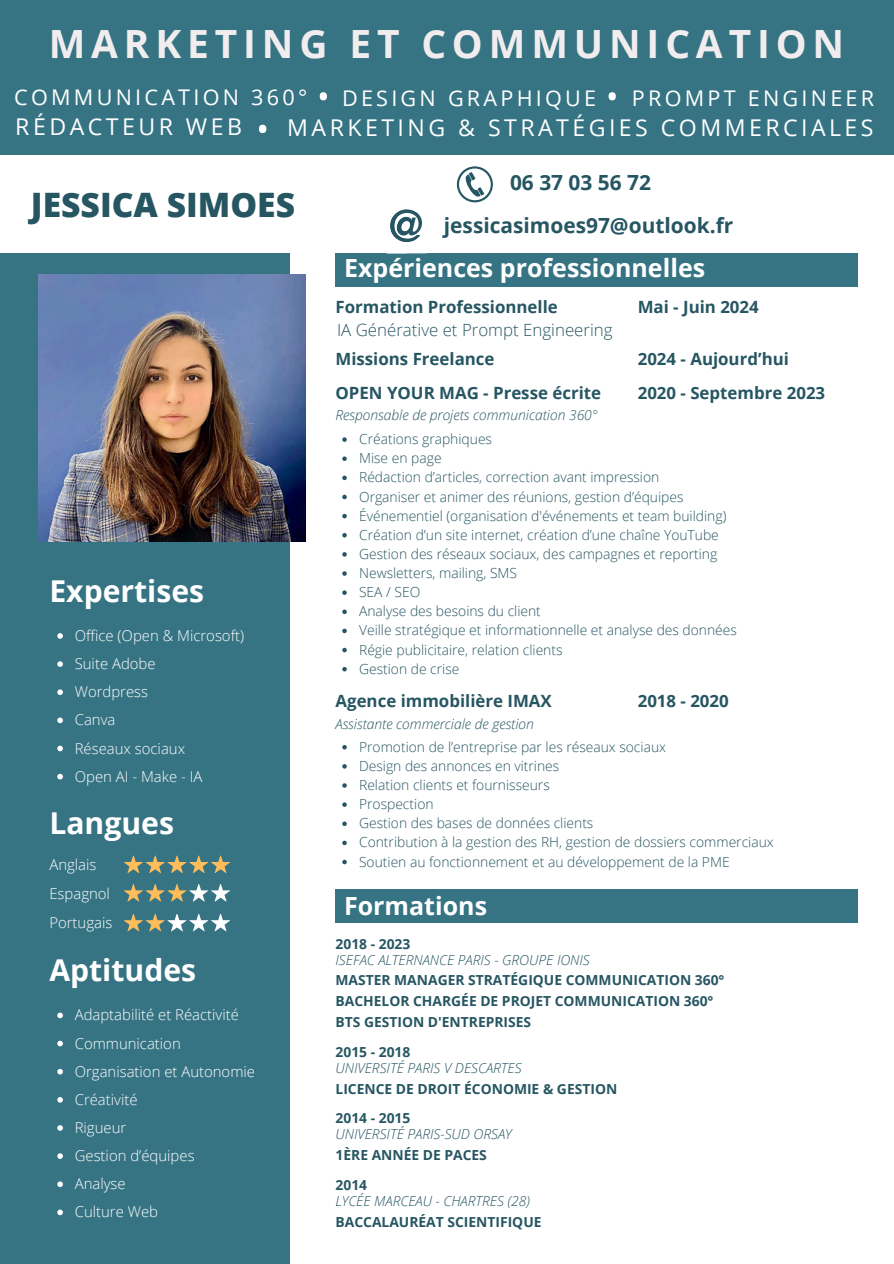
<style>
.page{position:relative;width:894px;height:1264px;background:#fff}
.page>*{position:absolute;margin:0;border:0;box-sizing:border-box;transform-origin:0 0}
.t1{font:63.45px "Open Sans";color:#fff}
.t2{font:61.95px "Open Sans";color:#fff}
.t3{font:700 38.85px "Open Sans";letter-spacing:.15em;color:#f1edee}
.t4{font:800 33.6px "Open Sans";color:#265662}
.t5{font:700 30.15px "Open Sans";color:#fff}
.t6{font:700 25.05px "Open Sans";color:#fff}
.t7{font:23.1px "Open Sans";letter-spacing:.15em;color:#fff}
.t8{font:21.6px "Open Sans";letter-spacing:.15em;color:#fff}
.t9{font:700 20.85px "Open Sans";color:#265662}
.t10{font:700 16.8px "Open Sans";color:#265662}
.t11{font:300 16.8px "Open Sans";color:#265662}
.t12{font:300 14.85px "Open Sans";color:#fff}
.t13{font:300 13.8px "Open Sans";color:#265662}
.t14{font:700 13.8px "Open Sans";color:#265662}
.t15{font:italic 300 13.8px "Open Sans";color:#265662}
</style>
<div class="page">
<div style="left:0;top:253px;width:289px;height:1010px;background:#367484"></div>
<div style="left:335px;top:889px;width:522px;height:33px;background:#367484"></div>
<svg style="left:124px;top:855px;width:106px;height:18px"></svg>
<svg style="left:124px;top:884px;width:106px;height:17px"></svg>
<svg style="left:124px;top:914px;width:106px;height:17px"></svg>
<div style="left:335px;top:253px;width:522px;height:34px;background:#367484"></div>
<div style="left:0;top:0;width:893px;height:154px;background:#367484"></div>
<svg style="left:457px;top:166px;width:35px;height:36px"></svg>
<svg style="left:390px;top:209px;width:32px;height:34px"></svg>
<img style="left:39px;top:275px;width:267px;height:267px">
<svg style="left:57px;top:633px;width:6px;height:5px"></svg>
<svg style="left:57px;top:661px;width:6px;height:6px"></svg>
<svg style="left:57px;top:689px;width:6px;height:6px"></svg>
<svg style="left:57px;top:717px;width:6px;height:6px"></svg>
<svg style="left:57px;top:745px;width:6px;height:6px"></svg>
<svg style="left:57px;top:773px;width:6px;height:6px"></svg>
<svg style="left:57px;top:1012px;width:6px;height:6px"></svg>
<svg style="left:57px;top:1040px;width:6px;height:6px"></svg>
<svg style="left:57px;top:1068px;width:6px;height:6px"></svg>
<svg style="left:57px;top:1097px;width:6px;height:5px"></svg>
<svg style="left:57px;top:1125px;width:6px;height:5px"></svg>
<svg style="left:57px;top:1153px;width:6px;height:5px"></svg>
<svg style="left:57px;top:1181px;width:6px;height:5px"></svg>
<svg style="left:57px;top:1209px;width:6px;height:6px"></svg>
<svg style="left:342px;top:437px;width:5px;height:5px"></svg>
<svg style="left:342px;top:456px;width:5px;height:5px"></svg>
<svg style="left:342px;top:475px;width:5px;height:5px"></svg>
<svg style="left:342px;top:495px;width:5px;height:4px"></svg>
<svg style="left:342px;top:514px;width:5px;height:4px"></svg>
<svg style="left:342px;top:533px;width:5px;height:4px"></svg>
<svg style="left:342px;top:552px;width:5px;height:4px"></svg>
<svg style="left:342px;top:571px;width:5px;height:5px"></svg>
<svg style="left:342px;top:590px;width:5px;height:5px"></svg>
<svg style="left:342px;top:609px;width:5px;height:5px"></svg>
<svg style="left:342px;top:628px;width:5px;height:5px"></svg>
<svg style="left:342px;top:648px;width:5px;height:4px"></svg>
<svg style="left:342px;top:667px;width:5px;height:4px"></svg>
<svg style="left:342px;top:745px;width:5px;height:4px"></svg>
<svg style="left:342px;top:764px;width:5px;height:4px"></svg>
<svg style="left:342px;top:783px;width:5px;height:4px"></svg>
<svg style="left:342px;top:802px;width:5px;height:5px"></svg>
<svg style="left:342px;top:821px;width:5px;height:5px"></svg>
<svg style="left:342px;top:840px;width:5px;height:5px"></svg>
<svg style="left:342px;top:859px;width:5px;height:5px"></svg>
<p class="t3" style="left:49px;top:17px;width:796px">MARKETING ET COMMUNICATION</p>
<p class="t8" style="left:14px;top:81px;width:294px">COMMUNICATION 360°</p>
<p class="t2" style="left:315px;top:33px;width:18px">.</p>
<p class="t1" style="left:254px;top:64px;width:18px">.</p>
<p class="t8" style="left:342px;top:83px;width:256px">DESIGN GRAPHIQUE</p>
<p class="t2" style="left:603px;top:33px;width:18px">.</p>
<p class="t8" style="left:631px;top:83px;width:244px">PROMPT ENGINEER</p>
<h5 class="t7" style="left:15px;top:110px;width:228px">RÉDACTEUR WEB</h5>
<p class="t7" style="left:287px;top:111px;width:587px">MARKETING &amp; STRATÉGIES COMMERCIALES</p>
<p class="t4" style="left:31px;top:181px;width:266px">JESSICA SIMOES</p>
<h6 class="t5" style="left:49px;top:569px;width:156px">Expertises</h6>
<p class="t12" style="left:75px;top:625px;width:171px">Office (Open &amp; Microsoft)</p>
<p class="t12" style="left:75px;top:653px;width:82px">Suite Adobe</p>
<p class="t12" style="left:75px;top:681px;width:75px">Wordpress</p>
<p class="t12" style="left:75px;top:709px;width:42px">Canva</p>
<p class="t12" style="left:75px;top:737px;width:112px">Réseaux sociaux</p>
<p class="t12" style="left:75px;top:765px;width:129px">Open AI - Make - IA</p>
<h6 class="t5" style="left:49px;top:801px;width:126px">Langues</h6>
<h1 class="t12" style="left:49px;top:854px;width:49px">Anglais</h1>
<p class="t12" style="left:49px;top:883px;width:62px">Espagnol</p>
<p class="t12" style="left:49px;top:912px;width:64px">Portugais</p>
<h4 class="t5" style="left:49px;top:948px;width:148px">Aptitudes</h4>
<h3 class="t12" style="left:75px;top:1004px;width:166px">Adaptabilité et Réactivité</h3>
<p class="t12" style="left:75px;top:1032px;width:108px">Communication</p>
<p class="t12" style="left:75px;top:1060px;width:182px">Organisation et Autonomie</p>
<p class="t12" style="left:75px;top:1089px;width:64px">Créativité</p>
<h3 class="t12" style="left:75px;top:1117px;width:53px">Rigueur</h3>
<p class="t12" style="left:75px;top:1145px;width:121px">Gestion d’équipes</p>
<p class="t12" style="left:75px;top:1173px;width:52px">Analyse</p>
<p class="t12" style="left:75px;top:1201px;width:85px">Culture Web</p>
<p class="t9" style="left:510px;top:167px;width:142px">06 37 03 56 72</p>
<p class="t9" style="left:444px;top:210px;width:291px">jessicasimoes97@outlook.fr</p>
<p class="t6" style="left:344px;top:251px;width:362px">Expériences professionnelles</p>
<p class="t10" style="left:335px;top:295px;width:224px">Formation Professionnelle</p>
<p class="t10" style="left:637px;top:295px;width:123px">Mai - Juin 2024</p>
<p class="t11" style="left:337px;top:318px;width:277px">IA Générative et Prompt Engineering</p>
<p class="t10" style="left:335px;top:347px;width:160px">Missions Freelance</p>
<p class="t10" style="left:335px;top:381px;width:267px">OPEN YOUR MAG - Presse écrite</p>
<p class="t15" style="left:335px;top:406px;width:264px">Responsable de projets communication 360°</p>
<p class="t10" style="left:637px;top:347px;width:153px">2024 - Aujourd’hui</p>
<p class="t10" style="left:637px;top:381px;width:189px">2020 - Septembre 2023</p>
<p class="t13" style="left:359px;top:429px;width:134px">Créations graphiques</p>
<p class="t13" style="left:359px;top:448px;width:84px">Mise en page</p>
<p class="t13" style="left:359px;top:467px;width:302px">Rédaction d’articles, correction avant impression</p>
<p class="t13" style="left:359px;top:487px;width:326px">Organiser et animer des réunions, gestion d’équipes</p>
<p class="t13" style="left:359px;top:506px;width:369px">Événementiel (organisation d'événements et team building)</p>
<p class="t13" style="left:359px;top:525px;width:361px">Création d’un site internet, création d’une chaîne YouTube</p>
<p class="t13" style="left:359px;top:544px;width:359px">Gestion des réseaux sociaux, des campagnes et reporting</p>
<p class="t13" style="left:359px;top:563px;width:159px">Newsletters, mailing, SMS</p>
<p class="t13" style="left:359px;top:582px;width:63px">SEA / SEO</p>
<p class="t13" style="left:359px;top:601px;width:183px">Analyse des besoins du client</p>
<p class="t13" style="left:359px;top:620px;width:379px">Veille stratégique et informationnelle et analyse des données</p>
<p class="t13" style="left:359px;top:640px;width:205px">Régie publicitaire, relation clients</p>
<p class="t13" style="left:359px;top:659px;width:102px">Gestion de crise</p>
<p class="t10" style="left:335px;top:689px;width:218px">Agence immobilière IMAX</p>
<p class="t15" style="left:335px;top:714px;width:200px">Assistante commerciale de gestion</p>
<p class="t10" style="left:637px;top:689px;width:93px">2018 - 2020</p>
<p class="t13" style="left:359px;top:737px;width:308px">Promotion de l’entreprise par les réseaux sociaux</p>
<p class="t13" style="left:359px;top:756px;width:202px">Design des annonces en vitrines</p>
<p class="t13" style="left:359px;top:775px;width:192px">Relation clients et fournisseurs</p>
<p class="t13" style="left:359px;top:794px;width:76px">Prospection</p>
<p class="t13" style="left:359px;top:813px;width:236px">Gestion des bases de données clients</p>
<p class="t13" style="left:359px;top:832px;width:416px">Contribution à la gestion des RH, gestion de dossiers commerciaux</p>
<p class="t13" style="left:359px;top:851px;width:372px">Soutien au fonctionnement et au développement de la PME</p>
<p class="t6" style="left:344px;top:888px;width:144px">Formations</p>
<h4 class="t14" style="left:335px;top:933px;width:76px">2018 - 2023</h4>
<h2 class="t14" style="left:335px;top:970px;width:390px">MASTER MANAGER STRATÉGIQUE COMMUNICATION 360°</h2>
<h3 class="t15" style="left:335px;top:950px;width:256px">ISEFAC ALTERNANCE PARIS - GROUPE IONIS</h3>
<p class="t14" style="left:335px;top:991px;width:379px">BACHELOR CHARGÉE DE PROJET COMMUNICATION 360°</p>
<p class="t14" style="left:335px;top:1012px;width:197px">BTS GESTION D'ENTREPRISES</p>
<p class="t14" style="left:335px;top:1041px;width:76px">2015 - 2018</p>
<p class="t14" style="left:335px;top:1079px;width:283px">LICENCE DE DROIT ÉCONOMIE &amp; GESTION</p>
<p class="t15" style="left:335px;top:1058px;width:188px">UNIVERSITÉ PARIS V DESCARTES</p>
<p class="t14" style="left:335px;top:1107px;width:76px">2014 - 2015</p>
<p class="t14" style="left:335px;top:1145px;width:153px">1ÈRE ANNÉE DE PACES</p>
<p class="t15" style="left:335px;top:1124px;width:178px">UNIVERSITÉ PARIS-SUD ORSAY</p>
<p class="t14" style="left:335px;top:1174px;width:33px">2014</p>
<p class="t14" style="left:335px;top:1212px;width:207px">BACCALAURÉAT SCIENTIFIQUE</p>
<h5 class="t15" style="left:335px;top:1191px;width:196px">LYCÉE MARCEAU - CHARTRES (28)</h5>
</div>
